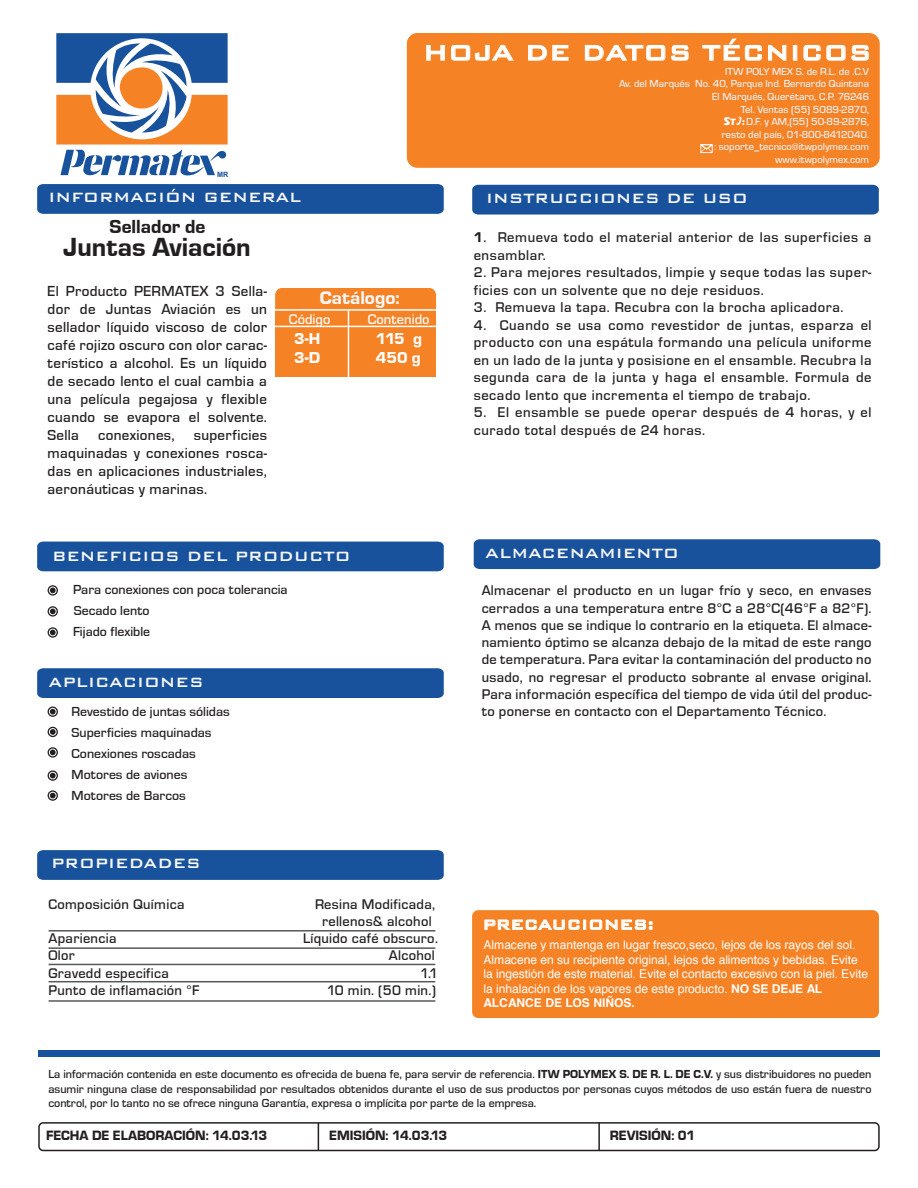
<style>
.page{position:relative;width:918px;height:1188px;background:#fff}
.page>*{position:absolute;margin:0;border:0;box-sizing:border-box;transform-origin:0 0}
.t1{font:500 28.5px "Bank Gothic BT";color:#fff}
.t2{font:27px "Eurostile T Heav";color:#231f20}
.t3{font:19.5px "Eurostile T Heav";color:#231f20}
.t4{font:18.75px "Eurostile T Heav";color:#f6f7f9}
.t5{font:500 18px "Bank Gothic BT";color:#f6f7f9}
.t6{font:500 18px "Bank Gothic BT";color:#fff}
.t7{font:16.35px/19.6px "Eurostile T Heav";letter-spacing:-.04em;color:#fff}
.t8{font:500 15px/18px "Eurostile T";letter-spacing:.02em;color:#231f20;text-align:justify}
.t9{font:500 14.55px/17.4px "Eurostile T";letter-spacing:.04em;color:#231f20}
.t10{font:500 14.4px/17.2px "Eurostile T";letter-spacing:.02em;color:#231f20;text-align:justify}
.t11{font:500 14.4px "Eurostile T";color:#fff}
.t12{font:13.95px "Eurostile T Heav";color:#231f20}
.t13{font:500 13.5px/21px "Eurostile T";color:#231f20}
.t14{font:500 12px/14.4px "Eurostile T";color:#231f20;text-align:justify}
.t15{font:12px/14.4px "Helvetica";letter-spacing:-.005em;color:#fff}
.t16{font:500 10.5px/12.6px "Eurostile T";color:#eee;text-align:right}
.t17{font:700 7.2px "Arial";color:#19529c}
.s1{font-family:"Eras IT Cby BT";font-weight:700;font-size:11.85px;color:#fff}
.s2{font-family:"Eras IT Cby BT";font-weight:700;font-size:9.6px;color:#fff}
.s3{font-family:"Eurostile T Heav";font-weight:400}
.s4{font-weight:700}
</style>
<div class="page">
<div style="left:407px;top:33px;width:473px;height:135px;background:#f58225;border-radius:11px"></div>
<svg style="left:426px;top:45px;width:19px;height:16px"></svg>
<svg style="left:451px;top:45px;width:63px;height:16px"></svg>
<svg style="left:528px;top:45px;width:41px;height:16px"></svg>
<svg style="left:585px;top:45px;width:104px;height:16px"></svg>
<svg style="left:702px;top:38px;width:60px;height:23px"></svg>
<svg style="left:768px;top:45px;width:19px;height:16px"></svg>
<div style="left:793px;top:45px;width:4px;height:16px;border:1px solid #fff"></div>
<svg style="left:803px;top:45px;width:66px;height:16px"></svg>
<svg style="left:318px;top:1125px;width:1px;height:23px"></svg>
<hr style="left:598px;top:1123px;width:2px;height:27px;background:#231f20">
<div style="left:38px;top:1122px;width:842px;height:29px;border:2px solid #231f20;border-radius:4px"></div>
<div style="left:275px;top:310px;width:161px;height:67px;background:#f58225"></div>
<div style="left:275px;top:288px;width:161px;height:21px;background:#f58225"></div>
<hr style="left:348px;top:310px;width:1px;height:67px;background:#fff">
<svg style="left:37px;top:184px;width:407px;height:30px;background:#1b539d"></svg>
<div style="left:37px;top:542px;width:407px;height:29px;background:#19529c"></div>
<div style="left:37px;top:668px;width:407px;height:30px;background:#19529c"></div>
<div style="left:474px;top:539px;width:406px;height:30px;background:#19529c"></div>
<div style="left:38px;top:1051px;width:842px;height:6px;background:#19529c"></div>
<svg style="left:48px;top:706px;width:10px;height:11px"></svg>
<div style="left:49px;top:708px;width:7px;height:7px;border:1px solid #fff;border-radius:50%"></div>
<svg style="left:48px;top:727px;width:10px;height:10px"></svg>
<div style="left:49px;top:728px;width:7px;height:8px;border:1px solid #fff;border-radius:50%"></div>
<svg style="left:48px;top:747px;width:10px;height:11px"></svg>
<div style="left:49px;top:749px;width:7px;height:7px;border:1px solid #fff;border-radius:50%"></div>
<svg style="left:48px;top:770px;width:10px;height:11px"></svg>
<div style="left:49px;top:772px;width:7px;height:7px;border:1px solid #fff;border-radius:50%"></div>
<svg style="left:48px;top:790px;width:10px;height:11px"></svg>
<div style="left:49px;top:792px;width:7px;height:7px;border:1px solid #fff;border-radius:50%"></div>
<svg style="left:48px;top:627px;width:10px;height:11px"></svg>
<div style="left:49px;top:629px;width:7px;height:7px;border:1px solid #fff;border-radius:50%"></div>
<svg style="left:48px;top:585px;width:10px;height:11px"></svg>
<div style="left:49px;top:587px;width:7px;height:7px;border:1px solid #fff;border-radius:50%"></div>
<svg style="left:48px;top:606px;width:10px;height:11px"></svg>
<div style="left:49px;top:608px;width:7px;height:7px;border:1px solid #fff;border-radius:50%"></div>
<div style="left:472px;top:910px;width:407px;height:108px;background:#f58225;border-radius:6px"></div>
<svg style="left:485px;top:920px;width:167px;height:10px"></svg>
<svg style="left:37px;top:850px;width:407px;height:30px;background:#1b539d"></svg>
<div style="left:472px;top:185px;width:407px;height:30px;background:#19529c"></div>
<svg style="left:56px;top:33px;width:172px;height:143px"></svg>
<svg style="left:700px;top:144px;width:13px;height:9px"></svg>
<hr style="left:275px;top:309px;width:161px;height:2px;background:#fff">
<hr style="left:275px;top:326px;width:161px;height:1px;background:#fff">
<svg style="left:736px;top:116px;width:6px;height:9px"></svg>
<hr style="left:49px;top:930px;width:386px;height:2px;background:#57585a">
<hr style="left:49px;top:1000px;width:386px;height:2px;background:#57585a">
<hr style="left:49px;top:947px;width:386px;height:2px;background:#57585a">
<hr style="left:49px;top:964px;width:386px;height:1px;background:#57585a">
<hr style="left:49px;top:981px;width:386px;height:1px;background:#57585a">
<h1 class="t1" style="left:423px;top:40px;width:450px">HOJA DE DATOS TÉCNICOS</h1>
<p class="t17" style="left:217px;top:170px;width:13px">MR</p>
<p class="t5" style="left:49px;top:190px;width:255px">INFORMACIÓN GENERAL</p>
<h3 class="t3" style="left:110px;top:216px;width:97px">Sellador de</h3>
<h2 class="t2" style="left:63px;top:233px;width:189px">Juntas Aviación</h2>
<p class="t8" style="left:48px;top:284px;width:221px">El Producto PERMATEX 3 Sella&shy;dor de Juntas Aviación es un sellador líquido viscoso de color café rojizo oscuro con olor carac&shy;terístico a alcohol. Es un líquido de secado lento el cual cambia a una película pegajosa y flexible cuando se evapora el solvente.<br>Sella</p>
<p class="t8" style="left:48px;top:428px;width:221px;text-indent:146px">superficies maquinadas y conexiones rosca&shy;das en aplicaciones industriales, aeronáuticas y marinas.</p>
<p class="t8" style="left:98px;top:428px;width:78px">conexiones,</p>
<h3 class="t4" style="left:320px;top:288px;width:81px">Catálogo:</h3>
<p class="t11" style="left:289px;top:314px;width:43px">Código</p>
<p class="t11" style="left:368px;top:314px;width:63px">Contenido</p>
<p class="t7" style="left:294px;top:329px;width:27px">3-H<br>3-D</p>
<p class="t7" style="left:376px;top:329px;width:48px">115 g<br>450 g</p>
<p class="t5" style="left:52px;top:548px;width:300px">BENEFICIOS DEL PRODUCTO</p>
<p class="t13" style="left:73px;top:581px;width:216px">Para conexiones con poca tolerancia<br>Secado lento<br>Fijado flexible</p>
<p class="t5" style="left:49px;top:674px;width:157px">APLICACIONES</p>
<p class="t13" style="left:72px;top:702px;width:160px">Revestido de juntas sólidas<br>Superficies maquinadas<br>Conexiones roscadas<br>Motores de aviones<br>Motores de Barcos</p>
<p class="t5" style="left:51px;top:856px;width:151px">PROPIEDADES</p>
<p class="t10" style="left:49px;top:897px;width:137px">Composición Química</p>
<p class="t10" style="left:315px;top:897px;width:122px;text-align:center">Resina Modificada, rellenos&amp; alcohol</p>
<p class="t10" style="left:49px;top:931px;width:69px">Apariencia</p>
<p class="t10" style="left:303px;top:931px;width:136px">Líquido café obscuro.</p>
<p class="t10" style="left:49px;top:948px;width:28px">Olor</p>
<p class="t10" style="left:389px;top:948px;width:48px">Alcohol</p>
<p class="t10" style="left:49px;top:966px;width:122px">Gravedd especifica</p>
<p class="t10" style="left:420px;top:966px;width:19px">1.1</p>
<p class="t10" style="left:49px;top:983px;width:152px">Punto de inflamación °F</p>
<p class="t10" style="left:327px;top:983px;width:111px">10 min. (50 min.)</p>
<p class="t16" style="left:619px;top:66px;width:252px">ITW POLY MEX S. de R.L. de .C.V<br>Av. del Marqués No. 40, Parque Ind. Bernardo Quintana El Marqués, Querétaro, C.P. 76246<br>Tel. Ventas (55) 5089-2870,<br><span class="s1">S</span><span class="s2">T :</span>D.F. y AM,(55) 50-89-2876,<br>resto del país, 01-800-8412040.<br>: soporte_tecnico@itwpolymex.com www.itwpolymex.com</p>
<p class="t5" style="left:486px;top:190px;width:263px">INSTRUCCIONES DE USO</p>
<p class="t9" style="left:474px;top:230px;width:399px"><span class="s3">1</span>. Remueva todo el material anterior de las superficies a ensamblar.</p>
<p class="t9" style="left:474px;top:265px;width:399px">2. Para mejores resultados, limpie y seque todas las super&shy;ficies con un solvente que no deje residuos.</p>
<p class="t9" style="left:474px;top:300px;width:371px">3. Remueva la tapa. Recubra con la brocha aplicadora.</p>
<p class="t9" style="left:474px;top:318px;width:399px;text-align:justify">4. Cuando se usa como revestidor de juntas, esparza el producto con una espátula formando una película uniforme en un lado de la junta y posisione en el ensamble. Recubra la segunda cara de la junta y haga el ensamble. Formula de secado lento que incrementa el tiempo de trabajo.</p>
<p class="t9" style="left:474px;top:405px;width:399px">5. El ensamble se puede operar después de 4 horas, y el curado total después de 24 horas.</p>
<p class="t5" style="left:485px;top:545px;width:195px">ALMACENAMIENTO</p>
<p class="t10" style="left:482px;top:583px;width:391px">Almacenar el producto en un lugar frío y seco, en envases cerrados a una temperatura entre 8°C a 28°C(46°F a 82°F).<br>A menos que se indique lo contrario en la etiqueta. El almace&shy;namiento óptimo se alcanza debajo de la mitad de este rango de temperatura. Para evitar la contaminación del producto no usado, no regresar el producto sobrante al envase original.<br>Para información específica del tiempo de vida útil del produc&shy;to ponerse en contacto con el Departamento Técnico.</p>
<p class="t6" style="left:483px;top:917px;width:173px">PRECAUCIONES:</p>
<p class="t15" style="left:484px;top:939px;width:386px">Almacene y mantenga en lugar fresco,seco, lejos de los rayos del sol.<br>Almacene en su recipiente original, lejos de alimentos y bebidas. Evite la ingestión de este material. Evite el contacto excesivo con la piel. Evite la inhalación de los vapores de este producto. <span class="s4">NO SE DEJE AL ALCANCE DE LOS NIÑOS.</span></p>
<p class="t14" style="left:48px;top:1068px;width:825px">La información contenida en este documento es ofrecida de buena fe, para servir de referencia. <span class="s3">ITW POLYMEX S. DE R. L. DE C.V.</span> y sus distribuidores no pueden asumir ninguna clase de responsabilidad por resultados obtenidos durante el uso de sus productos por personas cuyos métodos de uso están fuera de nuestro control, por lo tanto no se ofrece ninguna Garantía, expresa o implícita por parte de la empresa.</p>
<p class="t12" style="left:46px;top:1128px;width:223px">FECHA DE ELABORACIÓN: 14.03.13</p>
<p class="t12" style="left:329px;top:1128px;width:120px">EMISIÓN: 14.03.13</p>
<p class="t12" style="left:610px;top:1128px;width:87px">REVISIÓN: 01</p>
</div>
